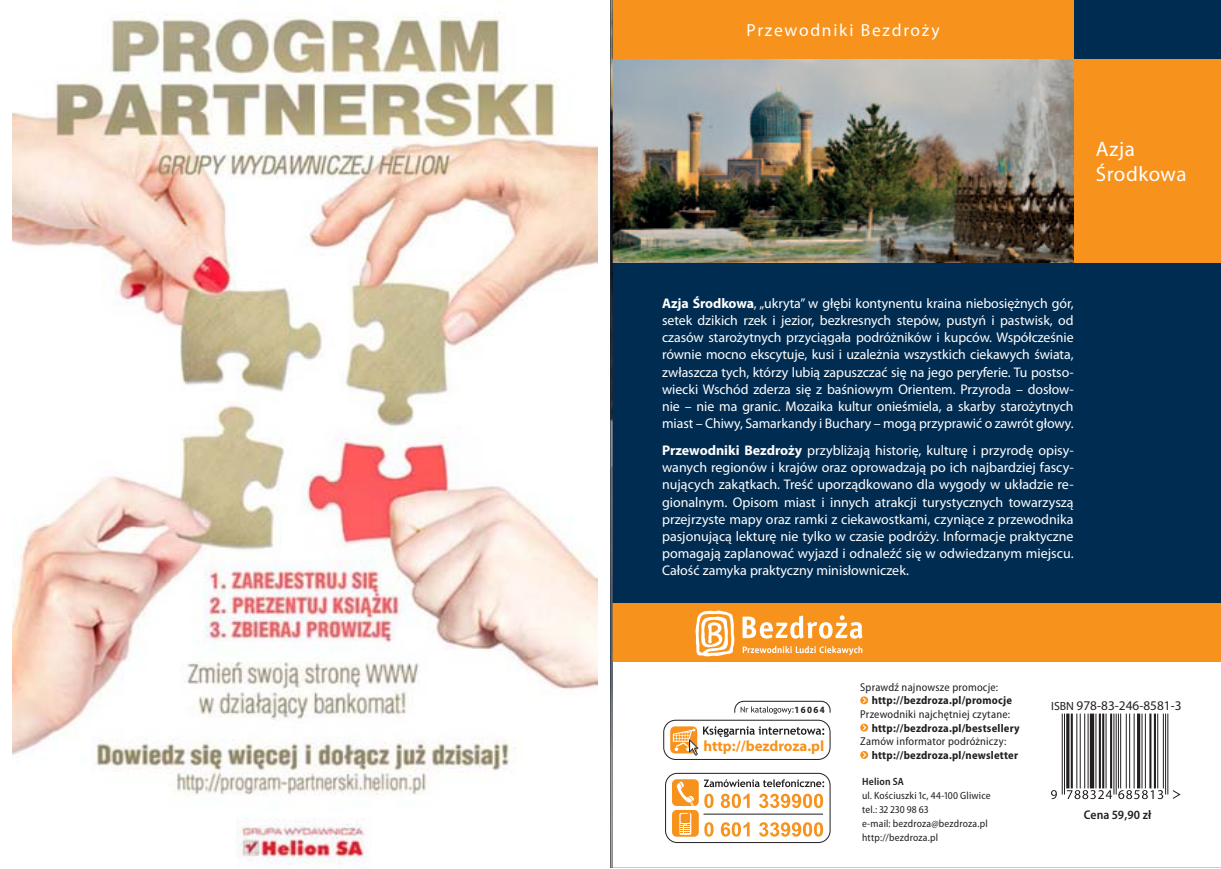
<style>
.page{position:relative;width:1221px;height:869px;background:#fff}
.page>*{position:absolute;margin:0;border:0;box-sizing:border-box;transform-origin:0 0}
.t1{font:21px/25.2px "Myriad Pro";letter-spacing:.025em;color:#fff}
.t2{font:17.5px "Myriad Pro";letter-spacing:.1em;color:#fff}
.t3{font:700 14.88px "Myriad Pro";color:#f7931d}
.t4{font:14px/17.2px "Myriad Pro";letter-spacing:-.005em;color:#fff;text-align:justify}
.t5{font:13.3px "Myriad Pro";color:#231f20}
.t6{font:600 semi-condensed 12.6px "Myriad Pro";letter-spacing:.01em;color:#231f20}
.t7{font:700 semi-condensed 11.38px "Myriad Pro";letter-spacing:.02em;color:#231f20}
.t8{font:semi-condensed 11.38px "Myriad Pro";letter-spacing:.02em;color:#231f20}
.t9{font:semi-condensed 10.5px/14px "Myriad Pro";letter-spacing:.02em;color:#231f20}
.t10{font:600 semi-condensed 10.5px "Myriad Pro";letter-spacing:.02em;color:#231f20}
.t11{font:700 semi-condensed 9.62px "Myriad Pro";letter-spacing:.14em;color:#231f20}
.s1{font-weight:700}
.s2{font-size:11.9px}
</style>
<div class="page">
<div style="left:610px;top:0;width:610px;height:867px;background:#002c51"></div>
<div style="left:1073px;top:59px;width:147px;height:204px;background:#f7931d"></div>
<div style="left:612px;top:0;width:461px;height:59px;background:#f7931d"></div>
<img style="left:612px;top:59px;width:461px;height:204px">
<div style="left:612px;top:606px;width:608px;height:261px;background:#fff"></div>
<div style="left:612px;top:603px;width:608px;height:58px;background:#f7931d"></div>
<svg style="left:860px;top:696px;width:8px;height:8px"></svg>
<svg style="left:860px;top:723px;width:8px;height:8px"></svg>
<svg style="left:860px;top:751px;width:8px;height:7px"></svg>
<div style="left:665px;top:772px;width:165px;height:70px;border:1px solid #231f20;border-radius:12px"></div>
<div style="left:672px;top:778px;width:26px;height:27px;background:#f7931d;border-radius:5px"></div>
<svg style="left:704px;top:793px;width:9px;height:14px"></svg>
<svg style="left:720px;top:793px;width:29px;height:14px"></svg>
<svg style="left:759px;top:793px;width:64px;height:14px"></svg>
<svg style="left:704px;top:822px;width:9px;height:14px"></svg>
<svg style="left:720px;top:822px;width:29px;height:14px"></svg>
<svg style="left:759px;top:822px;width:64px;height:14px"></svg>
<hr style="left:703px;top:813px;width:120px;height:1px;background:#231f20">
<svg style="left:704px;top:779px;width:120px;height:7px"></svg>
<div style="left:663px;top:719px;width:167px;height:40px;border:1px solid #231f20;border-radius:12px"></div>
<svg style="left:670px;top:726px;width:27px;height:27px"></svg>
<svg style="left:673px;top:726px;width:151px;height:29px"></svg>
<svg style="left:734px;top:700px;width:96px;height:13px"></svg>
<div style="left:672px;top:809px;width:26px;height:27px;background:#f7931d;border-radius:5px"></div>
<svg style="left:679px;top:812px;width:12px;height:22px"></svg>
<div style="left:680px;top:813px;width:10px;height:9px;background:#f7931d;border-radius:2px"></div>
<svg style="left:680px;top:823px;width:10px;height:9px"></svg>
<svg style="left:676px;top:781px;width:18px;height:33px"></svg>
<svg style="left:695px;top:610px;width:40px;height:46px"></svg>
<svg style="left:742px;top:615px;width:120px;height:23px"></svg>
<svg style="left:742px;top:646px;width:120px;height:9px"></svg>
<hr style="left:1063px;top:713px;width:1px;height:81px;background:#231f20">
<hr style="left:1061px;top:713px;width:1px;height:81px;background:#231f20">
<hr style="left:1066px;top:713px;width:3px;height:75px;background:#231f20">
<hr style="left:1070px;top:713px;width:2px;height:75px;background:#231f20">
<hr style="left:1087px;top:713px;width:1px;height:75px;background:#231f20">
<hr style="left:1084px;top:713px;width:1px;height:75px;background:#231f20">
<hr style="left:1079px;top:713px;width:1px;height:75px;background:#231f20">
<hr style="left:1076px;top:713px;width:1px;height:75px;background:#231f20">
<div style="left:1089px;top:713px;width:5px;height:75px;background:#231f20"></div>
<hr style="left:1095px;top:713px;width:1px;height:75px;background:#231f20">
<hr style="left:1102px;top:713px;width:2px;height:75px;background:#231f20">
<hr style="left:1098px;top:713px;width:2px;height:75px;background:#231f20">
<hr style="left:1105px;top:713px;width:1px;height:75px;background:#231f20">
<hr style="left:1109px;top:713px;width:3px;height:75px;background:#231f20">
<hr style="left:1133px;top:713px;width:1px;height:75px;background:#231f20">
<hr style="left:1129px;top:713px;width:1px;height:75px;background:#231f20">
<hr style="left:1125px;top:713px;width:1px;height:75px;background:#231f20">
<hr style="left:1120px;top:713px;width:1px;height:75px;background:#231f20">
<hr style="left:1117px;top:713px;width:1px;height:75px;background:#231f20">
<hr style="left:1115px;top:713px;width:1px;height:81px;background:#231f20">
<hr style="left:1113px;top:713px;width:1px;height:81px;background:#231f20">
<svg style="left:1137px;top:713px;width:3px;height:75px"></svg>
<hr style="left:1144px;top:713px;width:1px;height:75px;background:#231f20">
<hr style="left:1141px;top:713px;width:1px;height:75px;background:#231f20">
<hr style="left:1153px;top:713px;width:2px;height:75px;background:#231f20">
<hr style="left:1149px;top:713px;width:2px;height:75px;background:#231f20">
<hr style="left:1167px;top:713px;width:1px;height:81px;background:#231f20">
<hr style="left:1164px;top:713px;width:1px;height:81px;background:#231f20">
<hr style="left:1162px;top:713px;width:1px;height:75px;background:#231f20">
<hr style="left:1157px;top:713px;width:1px;height:75px;background:#231f20">
<svg style="left:1051px;top:790px;width:5px;height:8px"></svg>
<svg style="left:1067px;top:790px;width:44px;height:8px"></svg>
<svg style="left:1118px;top:790px;width:45px;height:8px"></svg>
<svg style="left:1172px;top:790px;width:8px;height:8px"></svg>
<img style="left:610px;top:1px;width:2px;height:865px">
<img style="left:610px;top:140px;width:2px;height:330px">
<img style="left:13px;top:15px;width:584px;height:853px">
<p class="t2" style="left:746px;top:19px;width:195px">Przewodniki Bezdroży</p>
<h1 class="t1" style="left:1095px;top:136px;width:92px">Azja<br>Środkowa</h1>
<p class="t4" style="left:662px;top:294px;width:413px"><span class="s1">Azja Środkowa</span>, „ukryta” w głębi kontynentu kraina niebosiężnych gór, setek dzikich rzek i jezior, bezkresnych stepów, pustyń i pastwisk, od czasów starożytnych przyciągała podróżników i kupców. Współcześnie równie mocno ekscytuje, kusi i uzależnia wszystkich ciekawych świata, zwłaszcza tych, którzy lubią zapuszczać się na jego peryferie. Tu postso&shy;wiecki Wschód zderza się z baśniowym Orientem. Przyroda – dosłow&shy;nie – nie ma granic. Mozaika kultur onieśmiela, a skarby starożytnych miast – Chiwy, Samarkandy i Buchary – mogą przyprawić o zawrót głowy.</p>
<p class="t4" style="left:662px;top:441px;width:413px"><span class="s1">Przewodniki Bezdroży</span> przybliżają historię, kulturę i przyrodę opisy&shy;wanych regionów i krajów oraz oprowadzają po ich najbardziej fascy&shy;nujących zakątkach. Treść uporządkowano dla wygody w układzie re&shy;gionalnym. Opisom miast i innych atrakcji turystycznych towarzyszą przejrzyste mapy oraz ramki z ciekawostkami, czyniące z przewodnika pasjonującą lekturę nie tylko w czasie podróży. Informacje praktyczne pomagają zaplanować wyjazd i odnaleźć się w odwiedzanym miejscu.<br>Całość zamyka praktyczny minisłowniczek.</p>
<p class="t11" style="left:794px;top:704px;width:32px">16064</p>
<p class="t3" style="left:703px;top:736px;width:122px">http://bezdroza.pl</p>
<p class="t8" style="left:860px;top:680px;width:139px">Sprawdź najnowsze promocje:</p>
<p class="t7" style="left:871px;top:693px;width:142px">http://bezdroza.pl/promocje</p>
<p class="t8" style="left:860px;top:707px;width:151px">Przewodniki najchętniej czytane:</p>
<p class="t7" style="left:871px;top:721px;width:149px">http://bezdroza.pl/bestsellery</p>
<p class="t8" style="left:860px;top:735px;width:148px">Zamów informator podróżniczy:</p>
<p class="t7" style="left:871px;top:748px;width:148px">http://bezdroza.pl/newsletter</p>
<p class="t10" style="left:862px;top:775px;width:43px">Helion SA</p>
<p class="t9" style="left:862px;top:788px;width:130px">ul. Kościuszki 1c, 44-100 Gliwice tel.: 32 230 98 63<br>e-mail: bezdroza@bezdroza.pl http://bezdroza.pl</p>
<p class="t5" style="left:1051px;top:696px;width:132px"><span class="s2">ISBN</span> 978-83-246-8581-3</p>
<p class="t6" style="left:1083px;top:807px;width:69px">Cena 59,90 zł</p>
</div>
